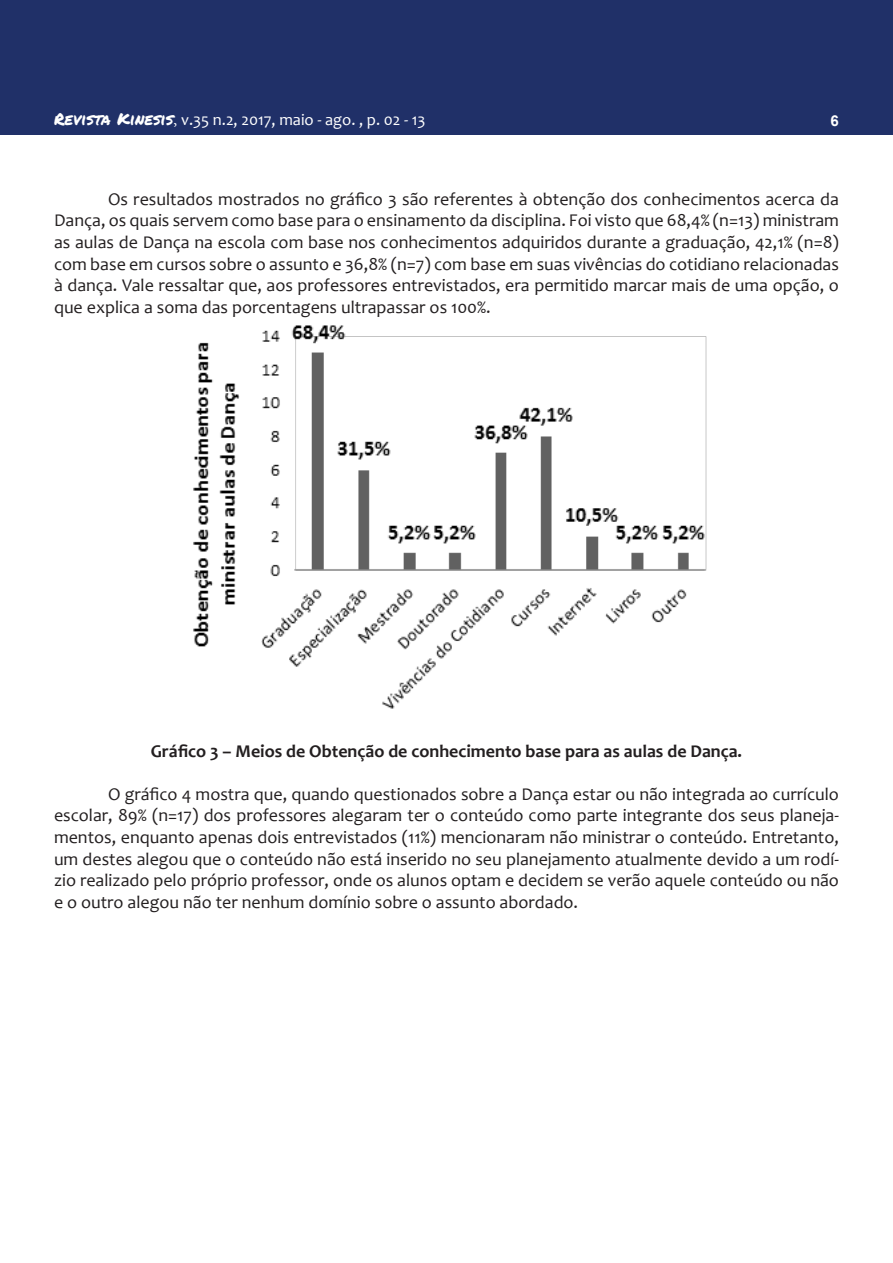
<style>
.page{position:relative;width:893px;height:1263px;background:#fff}
.page>*{position:absolute;margin:0;border:0;box-sizing:border-box;transform-origin:0 0}
.texto_corrido{font:18px/21.6px "Candara";color:#231f20;text-align:justify}
.texto_corrido-2{font:700 18px "Candara";color:#231f20}
.t1{font:16.5px "Candara";color:#fff}
.t2{font:700 15px "Arial";color:#fff}
.s1{font-family:"Permanent Marker"}
.s2{font-family:"Minion Pro"}
</style>
<div class="page">
<div style="left:0;top:0;width:893px;height:135px;background:#203068"></div>
<img style="left:193px;top:325px;width:514px;height:384px">
<p class="t1" style="left:54px;top:110px;width:373px"><span class="s1">Revista Kinesis</span><span class="s2">,</span> v.35 n.2, 2017, maio - ago. , p. 02 - 13</p>
<p class="t2" style="left:831px;top:111px;width:10px">6</p>
<p class="texto_corrido" style="left:54px;top:188px;width:786px;text-indent:54px">Os resultados mostrados no gráfico 3 são referentes à obtenção dos conhecimentos acerca da Dança, os quais servem como base para o ensinamento da disciplina. Foi visto que 68,4% (n=13) ministram as aulas de Dança na escola com base nos conhecimentos adquiridos durante a graduação, 42,1% (n=8) com base em cursos sobre o assunto e 36,8% (n=7) com base em suas vivências do cotidiano relacionadas à dança. Vale ressaltar que, aos professores entrevistados, era permitido marcar mais de uma opção, o que explica a soma das porcentagens ultrapassar os 100%.</p>
<p class="texto_corrido-2" style="left:151px;top:739px;width:593px">Gráfico 3 – Meios de Obtenção de conhecimento base para as aulas de Dança.</p>
<p class="texto_corrido" style="left:54px;top:783px;width:786px;text-indent:54px">O gráfico 4 mostra que, quando questionados sobre a Dança estar ou não integrada ao currículo escolar, 89% (n=17) dos professores alegaram ter o conteúdo como parte integrante dos seus planeja&shy;mentos, enquanto apenas dois entrevistados (11%) mencionaram não ministrar o conteúdo. Entretanto, um destes alegou que o conteúdo não está inserido no seu planejamento atualmente devido a um rodí&shy;zio realizado pelo próprio professor, onde os alunos optam e decidem se verão aquele conteúdo ou não e o outro alegou não ter nenhum domínio sobre o assunto abordado.</p>
</div>
